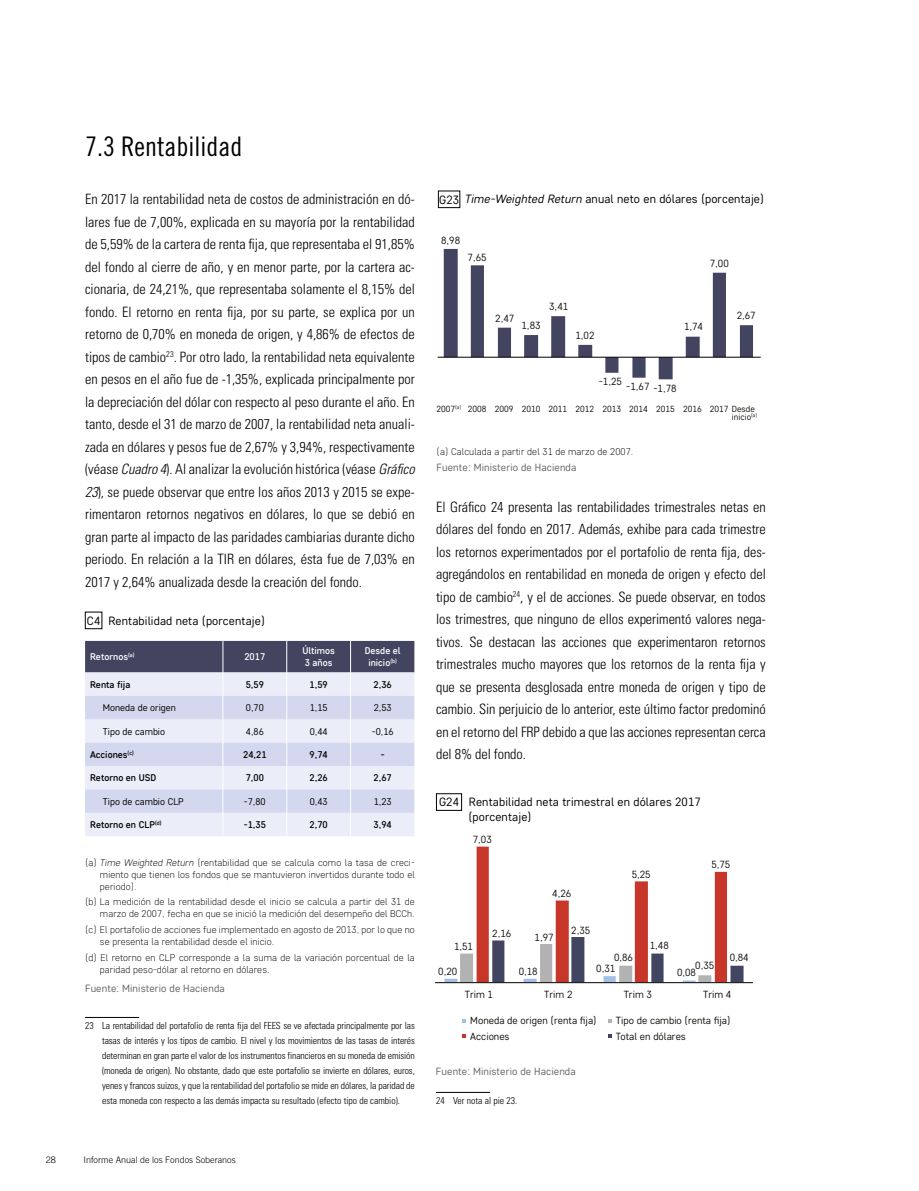
<style>
.page{position:relative;width:919px;height:1191px;background:#fff}
.page>*{position:absolute;margin:0;border:0;box-sizing:border-box;transform-origin:0 0}
.t1{font:27px "Trade Gothic LT Std Cn 18";color:#000}
.t2{font:300 condensed 14.25px/22.5px "Univers LT Std";color:#000;text-align:justify}
.t3{font:12px/15px "Core Sans DS35";letter-spacing:.01em;color:#000}
.t4{font:10.5px "Core Sans DS35";letter-spacing:.01em;color:#646363}
.t5{font:10.35px "Core Sans DS35";color:#13110c}
.t6{font:300 9.75px/11.7px "Core Sans DS25";letter-spacing:.01em;color:#000}
.t7{font:300 condensed 9.75px/15px "Univers LT Std";color:#000;text-align:justify}
.t8{font:500 9.75px "Core Sans DS45";color:#000}
.t9{font:9.75px "Core Sans DS35";color:#000}
.t10{font:500 9.75px/11.7px "Core Sans DS45";color:#fff}
.t11{font:300 9px "Trade Gothic LT Std";color:#000}
.t12{font:8.85px/8.1px "Core Sans DS35";color:#13110c;text-align:right}
.s1{font-style:italic}
</style>
<div class="page">
<hr style="left:85px;top:1017px;width:54px;height:1px;background:#000">
<hr style="left:436px;top:1092px;width:54px;height:1px;background:#000">
<svg style="left:85px;top:641px;width:329px;height:195px;background:#c7cadc"></svg>
<div style="left:85px;top:612px;width:17px;height:17px;border:1px solid #000"></div>
<div style="left:438px;top:191px;width:22px;height:17px;border:1px solid #000"></div>
<svg style="left:443px;top:249px;width:310px;height:130px"></svg>
<hr style="left:438px;top:357px;width:322px;height:1px;background:#000">
<div style="left:436px;top:793px;width:26px;height:17px;border:1px solid #000"></div>
<svg style="left:462px;top:1019px;width:4px;height:3px"></svg>
<svg style="left:462px;top:1034px;width:4px;height:4px"></svg>
<svg style="left:608px;top:1034px;width:3px;height:4px"></svg>
<svg style="left:444px;top:846px;width:299px;height:136px"></svg>
<hr style="left:435px;top:982px;width:317px;height:1px;background:#000">
<h1 class="t1" style="left:85px;top:130px;width:159px">7.3 Rentabilidad</h1>
<p class="t2" style="left:85px;top:188px;width:331px">En 2017 la rentabilidad neta de costos de administración en dó&shy;lares fue de 7,00%, explicada en su mayoría por la rentabilidad de 5,59% de la cartera de renta fija, que representaba el 91,85% del fondo al cierre de año, y en menor parte, por la cartera ac&shy;cionaria, de 24,21%, que representaba solamente el 8,15% del fondo. El retorno en renta fija, por su parte, se explica por un retorno de 0,70% en moneda de origen, y 4,86% de efectos de tipos de cambio<sup>23</sup>. Por otro lado, la rentabilidad neta equivalente en pesos en el año fue de -1,35%, explicada principalmente por la depreciación del dólar con respecto al peso durante el año. En tanto, desde el 31 de marzo de 2007, la rentabilidad neta anuali&shy;zada en dólares y pesos fue de 2,67% y 3,94%, respectivamente (véase <span class="s1">Cuadro 4</span> ). Al analizar la evolución histórica (véase <span class="s1">Gráfico 23</span>), se puede observar que entre los años 2013 y 2015 se expe&shy;rimentaron retornos negativos en dólares, lo que se debió en gran parte al impacto de las paridades cambiarias durante dicho periodo. En relación a la TIR en dólares, ésta fue de 7,03% en 2017 y 2,64% anualizada desde la creación del fondo.</p>
<p class="t3" style="left:108px;top:613px;width:158px">Rentabilidad neta (porcentaje)</p>
<p class="t10" style="left:90px;top:650px;width:46px">Retornos<sup>(a)</sup></p>
<p class="t10" style="left:244px;top:650px;width:22px">2017</p>
<p class="t10" style="left:302px;top:645px;width:34px">Últimos<br>3 años</p>
<p class="t10" style="left:364px;top:645px;width:37px;text-align:center">Desde el inicio<sup>(b)</sup></p>
<p class="t8" style="left:90px;top:678px;width:42px">Renta fija</p>
<p class="t8" style="left:246px;top:678px;width:20px">5,59</p>
<p class="t8" style="left:309px;top:678px;width:20px">1,59</p>
<p class="t8" style="left:373px;top:678px;width:20px">2,36</p>
<p class="t9" style="left:103px;top:701px;width:75px">Moneda de origen</p>
<p class="t9" style="left:246px;top:701px;width:19px">0,70</p>
<p class="t9" style="left:310px;top:701px;width:19px">1,15</p>
<p class="t9" style="left:373px;top:701px;width:19px">2,53</p>
<p class="t9" style="left:103px;top:725px;width:64px">Tipo de cambio</p>
<p class="t9" style="left:246px;top:725px;width:19px">4,86</p>
<p class="t9" style="left:310px;top:725px;width:19px">0,44</p>
<p class="t9" style="left:372px;top:725px;width:23px">-0,16</p>
<p class="t8" style="left:90px;top:748px;width:45px">Acciones<sup>(c)</sup></p>
<p class="t8" style="left:243px;top:748px;width:25px">24,21</p>
<p class="t8" style="left:309px;top:748px;width:20px">9,74</p>
<p class="t8" style="left:380px;top:748px;width:6px">-</p>
<p class="t8" style="left:90px;top:771px;width:67px">Retorno en USD</p>
<p class="t8" style="left:246px;top:771px;width:20px">7,00</p>
<p class="t8" style="left:309px;top:771px;width:20px">2,26</p>
<p class="t8" style="left:373px;top:771px;width:20px">2,67</p>
<p class="t9" style="left:103px;top:795px;width:83px">Tipo de cambio CLP</p>
<p class="t9" style="left:244px;top:795px;width:23px">-7,80</p>
<p class="t9" style="left:310px;top:795px;width:19px">0,43</p>
<p class="t9" style="left:374px;top:795px;width:19px">1,23</p>
<p class="t8" style="left:90px;top:818px;width:73px">Retorno en CLP<sup>(d)</sup></p>
<p class="t8" style="left:244px;top:818px;width:24px">-1,35</p>
<p class="t8" style="left:309px;top:818px;width:20px">2,70</p>
<p class="t8" style="left:373px;top:818px;width:20px">3,94</p>
<p class="t3" style="left:87px;top:612px;width:15px">C4</p>
<p class="t6" style="left:100px;top:856px;width:316px;text-align:justify;text-indent:-15px">(a) <span class="s1">Time Weighted Return</span> (rentabilidad que se calcula como la tasa de creci&shy;miento que tienen los fondos que se mantuvieron invertidos durante todo el periodo).</p>
<p class="t6" style="left:85px;top:896px;width:331px;text-align:right">(b) La medición de la rentabilidad desde el inicio se calcula a partir del 31 de marzo de 2007, fecha en que se inició la medición del desempeño del BCCh.</p>
<p class="t6" style="left:100px;top:923px;width:316px;text-indent:-15px">(c) El portafolio de acciones fue implementado en agosto de 2013, por lo que no se presenta la rentabilidad desde el inicio.</p>
<p class="t6" style="left:100px;top:951px;width:316px;text-indent:-15px">(d) El retorno en CLP corresponde a la suma de la variación porcentual de la paridad peso-dólar al retorno en dólares.</p>
<p class="t4" style="left:85px;top:982px;width:141px">Fuente: Ministerio de Hacienda</p>
<p class="t7" style="left:102px;top:1018px;width:314px;text-indent:-17px">23 La rentabilidad del portafolio de renta fija del FEES se ve afectada principalmente por las tasas de interés y los tipos de cambio. El nivel y los movimientos de las tasas de interés determinan en gran parte el valor de los instrumentos financieros en su moneda de emisión (moneda de origen). No obstante, dado que este portafolio se invierte en dólares, euros, yenes y francos suizos, y que la rentabilidad del portafolio se mide en dólares, la paridad de esta moneda con respecto a las demás impacta su resultado (efecto tipo de cambio).</p>
<p class="t11" style="left:46px;top:1154px;width:12px">28</p>
<p class="t11" style="left:84px;top:1154px;width:154px">Informe Anual de los Fondos Soberanos</p>
<p class="t3" style="left:439px;top:191px;width:326px">G23 <span class="s1">Time-Weighted Return</span> anual neto en dólares (porcentaje)</p>
<p class="t5" style="left:441px;top:234px;width:21px">8,98</p>
<p class="t5" style="left:467px;top:250px;width:21px">7,65</p>
<p class="t5" style="left:495px;top:311px;width:21px">2,47</p>
<p class="t5" style="left:521px;top:319px;width:21px">1,83</p>
<p class="t5" style="left:549px;top:300px;width:21px">3,41</p>
<p class="t5" style="left:575px;top:329px;width:21px">1,02</p>
<p class="t5" style="left:709px;top:256px;width:21px">7,00</p>
<p class="t5" style="left:684px;top:320px;width:21px">1,74</p>
<p class="t5" style="left:736px;top:309px;width:21px">2,67</p>
<p class="t5" style="left:598px;top:377px;width:52px">-1,25 -1,67</p>
<p class="t5" style="left:653px;top:382px;width:25px">-1,78</p>
<p class="t12" style="left:436px;top:404px;width:322px">2007<sup>(a)</sup> 2008 2009 2010 2011 2012 2013 2014 2015 2016 2017 Desde inicio<sup>(a)</sup></p>
<p class="t6" style="left:436px;top:445px;width:198px">(a) Calculada a partir del 31 de marzo de 2007.</p>
<p class="t4" style="left:436px;top:461px;width:141px">Fuente: Ministerio de Hacienda</p>
<p class="t2" style="left:436px;top:495px;width:331px">El Gráfico 24 presenta las rentabilidades trimestrales netas en dólares del fondo en 2017. Además, exhibe para cada trimestre los retornos experimentados por el portafolio de renta fija, des&shy;agregándolos en rentabilidad en moneda de origen y efecto del tipo de cambio<sup>24</sup>, y el de acciones. Se puede observar, en todos los trimestres, que ninguno de ellos experimentó valores nega&shy;tivos. Se destacan las acciones que experimentaron retornos trimestrales mucho mayores que los retornos de la renta fija y que se presenta desglosada entre moneda de origen y tipo de cambio. Sin perjuicio de lo anterior, este último factor predominó en el retorno del FRP debido a que las acciones representan cerca del 8% del fondo.</p>
<p class="t3" style="left:439px;top:794px;width:21px">G24</p>
<p class="t3" style="left:468px;top:794px;width:234px">Rentabilidad neta trimestral en dólares 2017 (porcentaje)</p>
<p class="t5" style="left:473px;top:832px;width:20px">7,03</p>
<p class="t5" style="left:552px;top:886px;width:18px">4,26</p>
<p class="t5" style="left:631px;top:868px;width:20px">5,25</p>
<p class="t5" style="left:454px;top:940px;width:20px">1,51</p>
<p class="t5" style="left:492px;top:926px;width:18px">2,16</p>
<p class="t5" style="left:571px;top:923px;width:20px">2,35</p>
<p class="t5" style="left:534px;top:930px;width:20px">1,9 7</p>
<p class="t5" style="left:649px;top:938px;width:20px">1,48</p>
<p class="t5" style="left:711px;top:857px;width:20px">5,75</p>
<p class="t5" style="left:614px;top:951px;width:18px">0,86</p>
<p class="t5" style="left:695px;top:958px;width:20px">0,35</p>
<p class="t5" style="left:438px;top:965px;width:20px">0,20</p>
<p class="t5" style="left:518px;top:965px;width:20px">0,18</p>
<p class="t5" style="left:596px;top:961px;width:20px">0,31</p>
<p class="t5" style="left:677px;top:965px;width:20px">0,08</p>
<p class="t5" style="left:729px;top:951px;width:20px">0,84</p>
<p class="t5" style="left:464px;top:988px;width:30px">Trim 1</p>
<p class="t5" style="left:544px;top:988px;width:30px">Trim 2</p>
<p class="t5" style="left:623px;top:988px;width:30px">Trim 3</p>
<p class="t5" style="left:703px;top:988px;width:30px">Trim 4</p>
<p class="t5" style="left:470px;top:1013px;width:128px">Moneda de origen (renta fija)</p>
<p class="t5" style="left:616px;top:1013px;width:116px">Tipo de cambio (renta fija)</p>
<p class="t5" style="left:470px;top:1029px;width:41px">Acciones</p>
<p class="t5" style="left:616px;top:1029px;width:71px">Total en dólares</p>
<p class="t4" style="left:436px;top:1064px;width:141px">Fuente: Ministerio de Hacienda</p>
<p class="t7" style="left:436px;top:1093px;width:83px">24 Ver nota al pie 23.</p>
</div>
